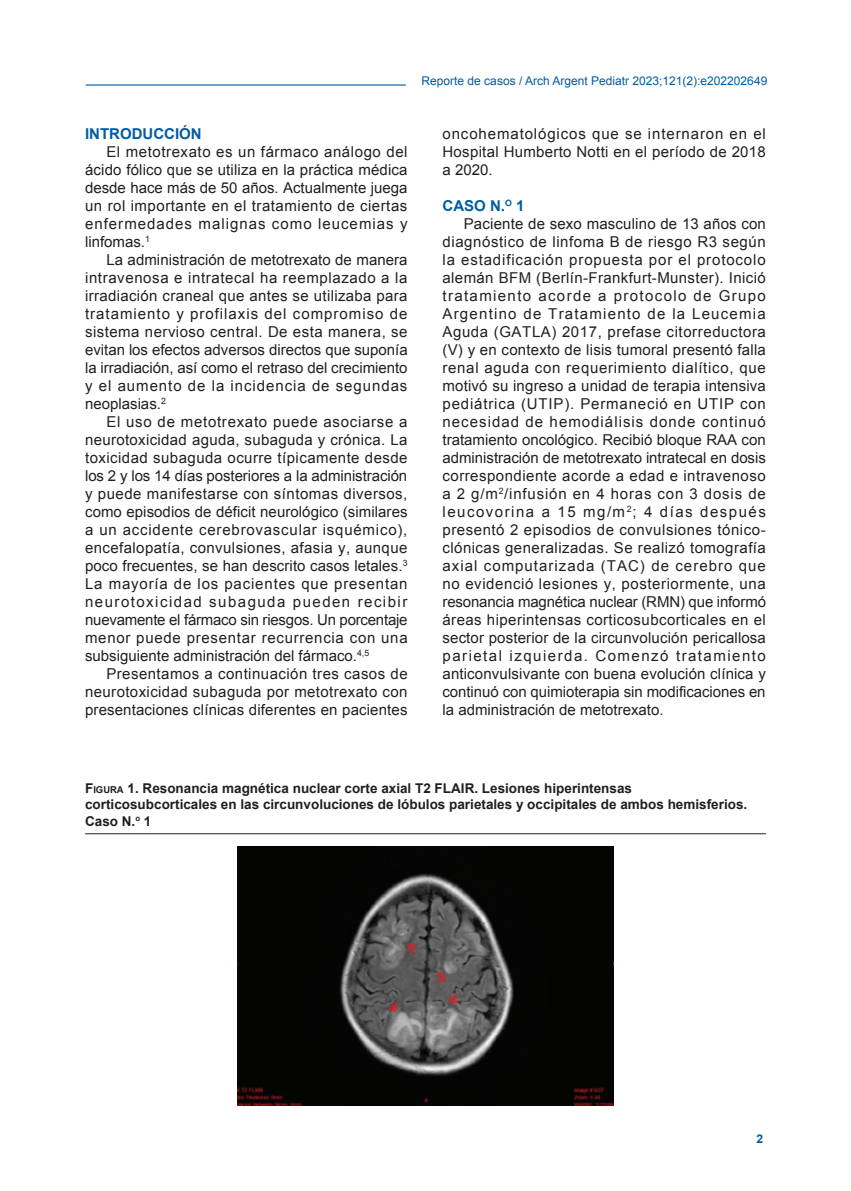
<style>
.page{position:relative;width:851px;height:1191px;background:#fff}
.page>*{position:absolute;margin:0;border:0;box-sizing:border-box;transform-origin:0 0}
.t1{font:15px/18px "Arial";letter-spacing:.03em;color:#231f20;text-align:justify}
.t2{font:15px "Arial";letter-spacing:.01em;color:#231f20}
.t3{font:15px "Arial";color:#231f20}
.t4{font:15px "Arial";letter-spacing:.055em;color:#231f20}
.t5{font:15px "Arial";letter-spacing:.07em;color:#231f20}
.t6{font:15px "Arial";letter-spacing:.1em;color:#231f20}
.t7{font:15px "Arial";letter-spacing:-.005em;color:#231f20}
.t8{font:15px "Arial";letter-spacing:-.01em;color:#231f20}
.t9{font:15px "Arial";letter-spacing:.09em;color:#231f20}
.t10{font:15px "Arial";letter-spacing:.08em;color:#231f20}
.t11{font:700 15px "Arial";color:#015ca3}
.t12{font:700 13.5px/16.5px "Arial";color:#231f20}
.t13{font:12px "Arial";color:#015ca3}
.t14{font:700 12px "Arial";color:#015ca3}
.s1{font-style:inherit}
.s2{font-size:9.45px}
</style>
<div class="page">
<hr style="left:86px;top:84px;width:320px;height:2px;background:#015ca3">
<hr style="left:85px;top:833px;width:680px;height:1px;background:#231f20">
<img style="left:237px;top:846px;width:376px;height:260px">
<p class="t13" style="left:421px;top:73px;width:347px">Reporte de casos / Arch Argent Pediatr 202<span class="s1">3</span>;<span class="s1">121(2):</span>e202202649</p>
<p class="t11" style="left:85px;top:123px;width:118px">INTRODUCCIÓN</p>
<p class="t1" style="left:85px;top:142px;width:324px;text-indent:21px">El metotrexato es un fármaco análogo del ácido fólico que se utiliza en la práctica médica desde hace más de 50 años. Actualmente juega un rol importante en el tratamiento de ciertas enfermedades malignas como leucemias y linfomas.<sup>1</sup></p>
<p class="t1" style="left:85px;top:250px;width:324px;text-indent:21px">La administración de metotrexato de manera intravenosa e intratecal ha reemplazado a la irradiación craneal que antes se utilizaba para tratamiento y profilaxis del compromiso de sistema nervioso central. De esta manera, se evitan los efectos adversos directos que suponía la irradiación, así como el retraso del crecimiento y el aumento de la incidencia de segundas neoplasias.<sup>2</sup></p>
<p class="t1" style="left:85px;top:412px;width:324px;text-indent:21px">El uso de metotrexato puede asociarse a neurotoxicidad aguda, subaguda y crónica. La toxicidad subaguda ocurre típicamente desde los 2 y los 14 días posteriores a la administración y puede manifestarse con síntomas diversos, como episodios de déficit neurológico (similares a un accidente cerebrovascular isquémico), encefalopatía, convulsiones, afasia y, aunque poco frecuentes, se han descrito casos letales.<sup>3<br></sup>La mayoría de los pacientes que presentan neurotoxicidad subaguda pueden recibir nuevamente el fármaco sin riesgos. Un porcentaje menor puede presentar recurrencia con una subsiguiente administración del fármaco.<sup>4,5</sup></p>
<p class="t1" style="left:85px;top:664px;width:324px;text-indent:21px">Presentamos a continuación tres casos de neurotoxicidad subaguda por metotrexato con presentaciones clínicas diferentes en pacientes</p>
<p class="t1" style="left:442px;top:124px;width:325px">oncohematológicos que se internaron en el Hospital Humberto Notti en el período de 2018 a 2020.</p>
<p class="t11" style="left:442px;top:195px;width:83px">CASO N.<sup>O</sup> 1</p>
<p class="t2" style="left:463px;top:213px;width:303px">Paciente de sexo masculino de 13 años con</p>
<p class="t1" style="left:442px;top:232px;width:325px">diagnóstico de linfoma B de riesgo R3 según</p>
<p class="t4" style="left:442px;top:249px;width:324px">la estadificación propuesta por el protocolo</p>
<p class="t1" style="left:442px;top:268px;width:325px">alemán BFM (Berlín-Frankfurt-Munster). Inició</p>
<p class="t9" style="left:442px;top:285px;width:325px">tratamiento acorde a protocolo de Grupo</p>
<p class="t10" style="left:442px;top:303px;width:325px">Argentino de Tratamiento de la Leucemia</p>
<p class="t1" style="left:442px;top:322px;width:325px">Aguda (GATLA) 2017, prefase citorreductora</p>
<p class="t1" style="left:442px;top:340px;width:325px">(V) y en contexto de lisis tumoral presentó falla</p>
<p class="t1" style="left:442px;top:358px;width:325px">renal aguda con requerimiento dialítico, que</p>
<p class="t2" style="left:442px;top:375px;width:325px">motivó su ingreso a unidad de terapia intensiva</p>
<p class="t4" style="left:442px;top:393px;width:325px">pediátrica (UTIP). Permaneció en UTIP con</p>
<p class="t5" style="left:442px;top:411px;width:325px">necesidad de hemodiálisis donde continuó</p>
<p class="t3" style="left:442px;top:429px;width:325px">tratamiento oncológico. Recibió bloque RAA con</p>
<p class="t3" style="left:442px;top:447px;width:325px">administración de metotrexato intratecal en dosis</p>
<p class="t1" style="left:442px;top:466px;width:325px">correspondiente acorde a edad e intravenoso</p>
<p class="t4" style="left:442px;top:483px;width:325px">a 2 g/m<sup>2</sup>/infusión en 4 horas con 3 dosis de</p>
<p class="t6" style="left:442px;top:501px;width:325px">leucovorina a 15 mg/m<sup>2</sup>; 4 días después</p>
<p class="t1" style="left:442px;top:520px;width:324px">presentó 2 episodios de convulsiones tónico-</p>
<p class="t1" style="left:442px;top:538px;width:325px">clónicas generalizadas. Se realizó tomografía</p>
<p class="t5" style="left:442px;top:555px;width:325px">axial computarizada (TAC) de cerebro que</p>
<p class="t1" style="left:442px;top:574px;width:325px">no evidenció lesiones y, posteriormente, una</p>
<p class="t8" style="left:442px;top:591px;width:325px">resonancia magnética nuclear (RMN) que informó</p>
<p class="t1" style="left:442px;top:610px;width:325px">áreas hiperintensas corticosubcorticales en el</p>
<p class="t2" style="left:442px;top:627px;width:325px">sector posterior de la circunvolución pericallosa</p>
<p class="t6" style="left:442px;top:645px;width:325px">parietal izquierda. Comenzó tratamiento</p>
<p class="t2" style="left:442px;top:663px;width:325px">anticonvulsivante con buena evolución clínica y</p>
<p class="t7" style="left:442px;top:681px;width:324px">continuó con quimioterapia sin modificaciones en</p>
<p class="t3" style="left:442px;top:699px;width:222px">la administración de metotrexato.</p>
<p class="t12" style="left:85px;top:780px;width:663px"><span class="s1">F</span><span class="s2">IGURA</span> 1. Resonancia magnética nuclear corte axial T2 FLAIR. Lesiones hiperintensas corticosubcorticales en las circunvoluciones de lóbulos parietales y occipitales de ambos hemisferios.<br>Caso N.<sup>o</sup> 1</p>
<p class="t14" style="left:756px;top:1130px;width:8px">2</p>
</div>
